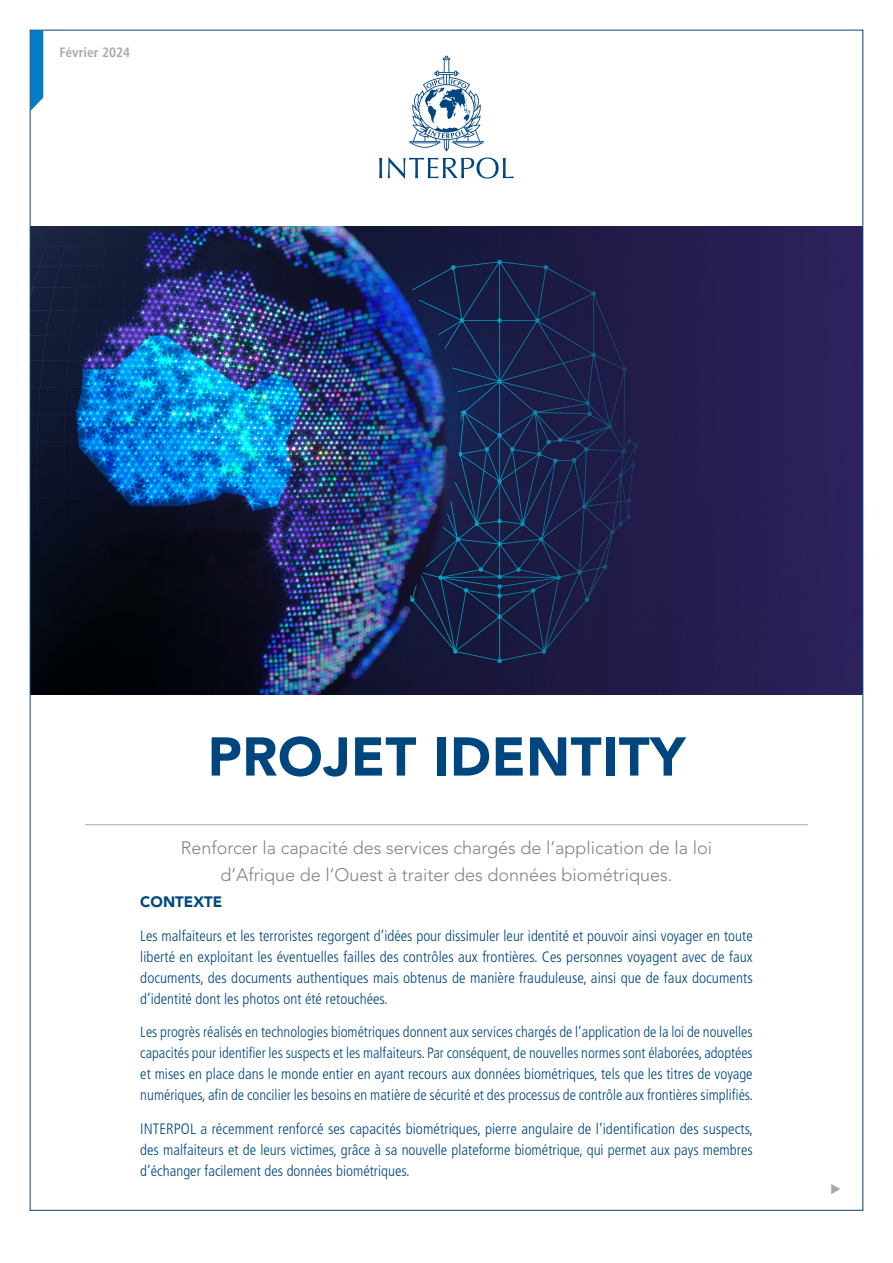
<style>
.page{position:relative;width:893px;height:1263px;background:#fff}
.page>*{position:absolute;margin:0;border:0;box-sizing:border-box;transform-origin:0 0}
.t1{font:900 54px "Avenir LT Std";letter-spacing:.01em;color:#00467e}
.t2{font:300 18px "Avenir LT Std";color:#808285}
.TXT{font:300 condensed 15px/21px "Frutiger LT Std";color:#00467e;text-align:justify}
.TXT-2{font:900 15px "Avenir LT Std";color:#00467e}
.t3{font:700 condensed 13.5px "Frutiger LT Std";color:#a8a9ad}
</style>
<div class="page">
<img style="left:32px;top:226px;width:829px;height:468px">
<svg style="left:379px;top:56px;width:135px;height:123px"></svg>
<svg style="left:32px;top:32px;width:11px;height:77px"></svg>
<hr style="left:85px;top:824px;width:723px;height:1px;background:#a8a9ad">
<p class="t3" style="left:60px;top:44px;width:72px">Février 2024</p>
<p class="t1" style="left:208px;top:724px;width:479px">PROJET IDENTITY</p>
<p class="t2" style="left:181px;top:837px;width:533px">Renforcer la capacité des services chargés de l’application de la loi</p>
<p class="t2" style="left:220px;top:864px;width:454px">d’Afrique de l’Ouest à traiter des données biométriques.</p>
<p class="TXT-2" style="left:140px;top:893px;width:83px">CONTEXTE</p>
<p class="TXT" style="left:140px;top:925px;width:614px">Les malfaiteurs et les terroristes regorgent d’idées pour dissimuler leur identité et pouvoir ainsi voyager en toute liberté en exploitant les éventuelles failles des contrôles aux frontières. Ces personnes voyagent avec de faux documents, des documents authentiques mais obtenus de manière frauduleuse, ainsi que de faux documents d’identité dont les photos ont été retouchées.</p>
<p class="TXT" style="left:140px;top:1022px;width:614px">Les progrès réalisés en technologies biométriques donnent aux services chargés de l’application de la loi de nouvelles capacités pour identifier les suspects et les malfaiteurs. Par conséquent, de nouvelles normes sont élaborées, adoptées et mises en place dans le monde entier en ayant recours aux données biométriques, tels que les titres de voyage numériques, afin de concilier les besoins en matière de sécurité et des processus de contrôle aux frontières simplifiés.</p>
<p class="TXT" style="left:140px;top:1119px;width:614px">INTERPOL a récemment renforcé ses capacités biométriques, pierre angulaire de l’identification des suspects, des malfaiteurs et de leurs victimes, grâce à sa nouvelle plateforme biométrique, qui permet aux pays membres d’échanger facilement des données biométriques.</p>
</div>
